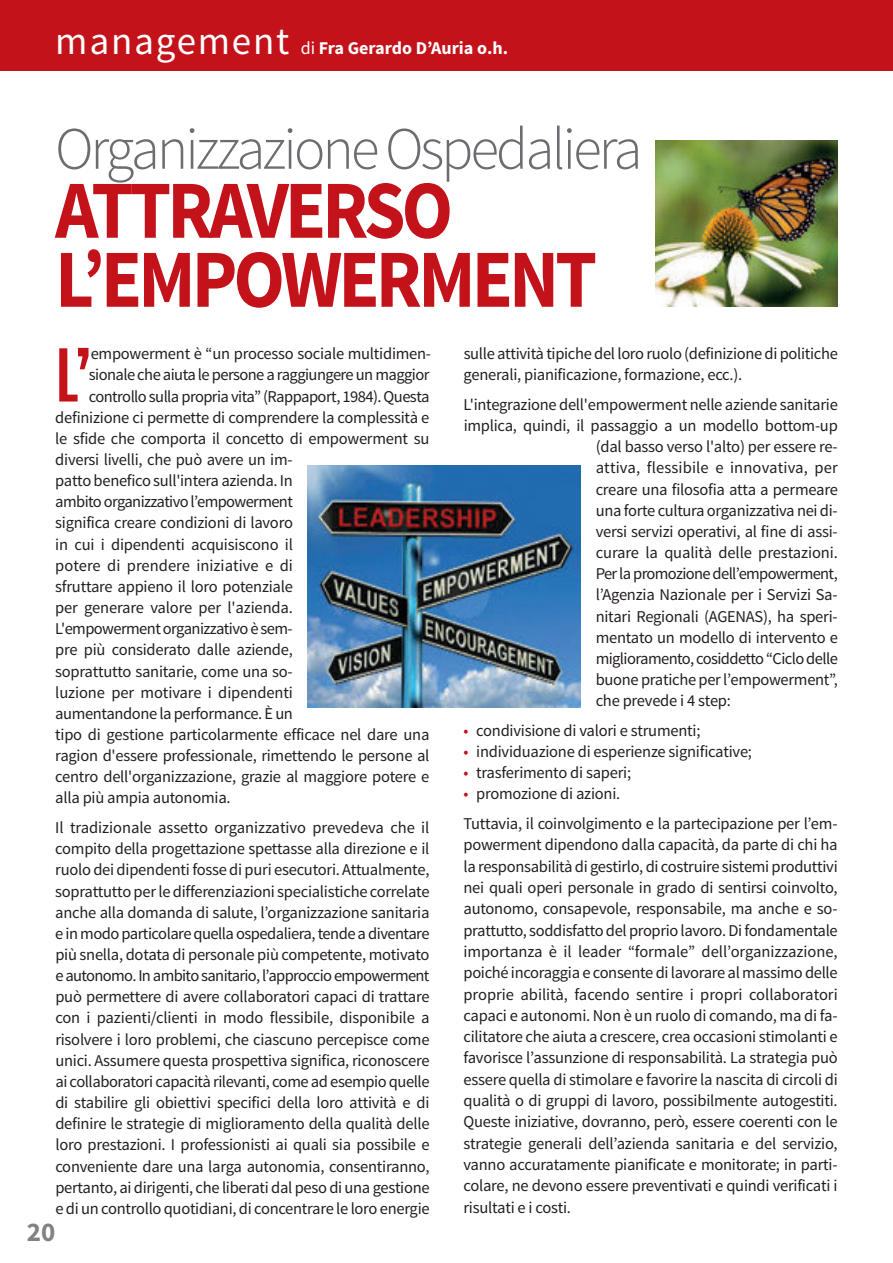
<style>
.page{position:relative;width:893px;height:1263px;background:#fff}
.page>*{position:absolute;margin:0;border:0;box-sizing:border-box;transform-origin:0 0}
.t1{font:700 82.5px/69px "Source Sans Pro";letter-spacing:-.05em;color:#c4121a;scale:.91 1}
.t2{font:700 61.8px "Antonio";color:#c4121a}
.t3{font:300 60px "Source Sans Pro";letter-spacing:-.05em;color:#6c6d70}
.t4{font:700 27px "Source Sans Pro";color:#808285}
.t5{font:700 18px "Source Sans Pro";color:#fff}
.t6{font:16.5px/21.1px "Source Sans Pro";letter-spacing:-.015em;color:#231f20;text-align:justify}
.t7{font:16.5px "Source Sans Pro";letter-spacing:-.035em;color:#231f20}
.t8{font:16.5px "Source Sans Pro";letter-spacing:-.04em;color:#231f20}
.t9{font:16.5px "Source Sans Pro";letter-spacing:.01em;color:#231f20}
.s1{font-weight:400;font-size:39px}
.s2{font-weight:400}
.s3{color:#c4121a}
</style>
<div class="page">
<div style="left:0;top:0;width:893px;height:71px;background:#c4121a"></div>
<img style="left:655px;top:140px;width:183px;height:167px">
<img style="left:308px;top:465px;width:272px;height:243px">
<p class="t5" style="left:55px;top:36px;width:454px"><span class="s1">management</span> <span class="s2">di</span> Fra Gerardo D’Auria o.h.</p>
<h3 class="t3" style="left:55px;top:112px;width:589px">OrganizzazioneOspedaliera</h3>
<h1 class="t1" style="left:55px;top:179px;width:597px">ATTRAVERSO<br>L’EMPOwERMENT</h1>
<h2 class="t2" style="left:55px;top:344px;width:38px">L’</h2>
<p class="t6" style="left:91px;top:343px;width:342px">empowerment è “un processo sociale multidimen-</p>
<p class="t7" style="left:89px;top:365px;width:342px">sionale che aiuta le persone a raggiungere un maggior</p>
<p class="t7" style="left:89px;top:386px;width:342px">controllo sulla propria vita” (Rappaport, 1984). Questa</p>
<p class="t6" style="left:55px;top:407px;width:376px">definizione ci permette di comprendere la complessità e</p>
<p class="t6" style="left:55px;top:428px;width:376px">le sfide che comporta il concetto di empowerment su</p>
<p class="t6" style="left:55px;top:449px;width:239px">diversi livelli, che può avere un im-</p>
<p class="t6" style="left:55px;top:470px;width:239px">patto benefico sull'intera azienda. In</p>
<p class="t8" style="left:55px;top:492px;width:239px">ambito organizzativo l’empowerment</p>
<p class="t6" style="left:55px;top:513px;width:239px">significa creare condizioni di lavoro</p>
<p class="t6" style="left:55px;top:534px;width:239px">in cui i dipendenti acquisiscono il</p>
<p class="t6" style="left:55px;top:555px;width:239px">potere di prendere iniziative e di</p>
<p class="t6" style="left:55px;top:576px;width:239px">sfruttare appieno il loro potenziale</p>
<p class="t6" style="left:55px;top:597px;width:239px">per generare valore per l'azienda.</p>
<p class="t7" style="left:55px;top:618px;width:239px">L'empowerment organizzativo è sem-</p>
<p class="t6" style="left:55px;top:640px;width:239px">pre più considerato dalle aziende,</p>
<p class="t6" style="left:55px;top:661px;width:239px">soprattutto sanitarie, come una so-</p>
<p class="t6" style="left:55px;top:682px;width:239px">luzione per motivare i dipendenti</p>
<p class="t6" style="left:55px;top:703px;width:239px">aumentandone la performance. È un</p>
<p class="t6" style="left:55px;top:724px;width:376px">tipo di gestione particolarmente efficace nel dare una</p>
<p class="t6" style="left:55px;top:745px;width:376px">ragion d'essere professionale, rimettendo le persone al</p>
<p class="t6" style="left:55px;top:766px;width:376px">centro dell'organizzazione, grazie al maggiore potere e</p>
<p class="t6" style="left:55px;top:788px;width:177px">alla più ampia autonomia.</p>
<p class="t6" style="left:55px;top:817px;width:376px">Il tradizionale assetto organizzativo prevedeva che il compito della progettazione spettasse alla direzione e il ruolo dei dipendenti fosse di puri esecutori. Attualmente, soprattutto per le differenziazioni specialistiche correlate anche alla domanda di salute, l’organizzazione sanitaria e in modo particolare quella ospedaliera, tende a diventare più snella, dotata di personale più competente, motivato e autonomo. In ambito sanitario, l’approccio empowerment può permettere di avere collaboratori capaci di trattare con i pazienti/clienti in modo flessibile, disponibile a risolvere i loro problemi, che ciascuno percepisce come unici. Assumere questa prospettiva significa, riconoscere ai collaboratori capacità rilevanti, come ad esempio quelle di stabilire gli obiettivi specifici della loro attività e di definire le strategie di miglioramento della qualità delle loro prestazioni. I professionisti ai quali sia possibile e conveniente dare una larga autonomia, consentiranno, pertanto, ai dirigenti, che liberati dal peso di una gestione e di un controllo quotidiani, di concentrare le loro energie</p>
<h3 class="t4" style="left:27px;top:1214px;width:30px">20</h3>
<p class="t6" style="left:464px;top:343px;width:376px">sulle attività tipiche del loro ruolo (definizione di politiche generali, pianificazione, formazione, ecc.).</p>
<p class="t6" style="left:464px;top:394px;width:376px">L'integrazione dell'empowerment nelle aziende sanitarie</p>
<p class="t6" style="left:464px;top:415px;width:376px">implica, quindi, il passaggio a un modello bottom-up</p>
<p class="t6" style="left:596px;top:436px;width:243px">(dal basso verso l'alto) per essere re-</p>
<p class="t9" style="left:596px;top:458px;width:244px">attiva, flessibile e innovativa, per</p>
<p class="t6" style="left:596px;top:479px;width:244px">creare una filosofia atta a permeare</p>
<p class="t6" style="left:596px;top:500px;width:243px">una forte cultura organizzativa nei di-</p>
<p class="t6" style="left:596px;top:521px;width:243px">versi servizi operativi, al fine di assi-</p>
<p class="t6" style="left:596px;top:542px;width:244px">curare la qualità delle prestazioni.</p>
<p class="t8" style="left:596px;top:563px;width:244px">Per la promozione dell’empowerment,</p>
<p class="t6" style="left:596px;top:585px;width:243px">l’Agenzia Nazionale per i Servizi Sa-</p>
<p class="t6" style="left:596px;top:606px;width:243px">nitari Regionali (AGENAS), ha speri-</p>
<p class="t6" style="left:596px;top:627px;width:244px">mentato un modello di intervento e</p>
<p class="t7" style="left:596px;top:648px;width:244px">miglioramento, cosiddetto “Ciclo delle</p>
<p class="t6" style="left:596px;top:669px;width:244px">buone pratiche per l’empowerment”,</p>
<p class="t6" style="left:596px;top:690px;width:137px">che prevede i 4 step:</p>
<p class="t6" style="left:463px;top:720px;width:238px"><span class="s3">•</span> condivisione di valori e strumenti;</p>
<p class="t6" style="left:463px;top:741px;width:290px"><span class="s3">•</span> individuazione di esperienze significative;</p>
<p class="t6" style="left:463px;top:762px;width:169px"><span class="s3">•</span> trasferimento di saperi;</p>
<p class="t6" style="left:463px;top:779px;width:375px;line-height:29.8px"><span class="s3">•</span> promozione di azioni.<br>Tuttavia, il coinvolgimento e la partecipazione per l’em-</p>
<p class="t6" style="left:463px;top:834px;width:376px">powerment dipendono dalla capacità, da parte di chi ha la responsabilità di gestirlo, di costruire sistemi produttivi nei quali operi personale in grado di sentirsi coinvolto, autonomo, consapevole, responsabile, ma anche e so&shy;prattutto, soddisfatto del proprio lavoro. Di fondamentale importanza è il leader “formale” dell’organizzazione, poiché incoraggia e consente di lavorare al massimo delle proprie abilità, facendo sentire i propri collaboratori capaci e autonomi. Non è un ruolo di comando, ma di fa&shy;cilitatore che aiuta a crescere, crea occasioni stimolanti e favorisce l’assunzione di responsabilità. La strategia può essere quella di stimolare e favorire la nascita di circoli di qualità o di gruppi di lavoro, possibilmente autogestiti.<br>Queste iniziative, dovranno, però, essere coerenti con le strategie generali dell’azienda sanitaria e del servizio, vanno accuratamente pianificate e monitorate; in parti&shy;colare, ne devono essere preventivati e quindi verificati i risultati e i costi.</p>
</div>
